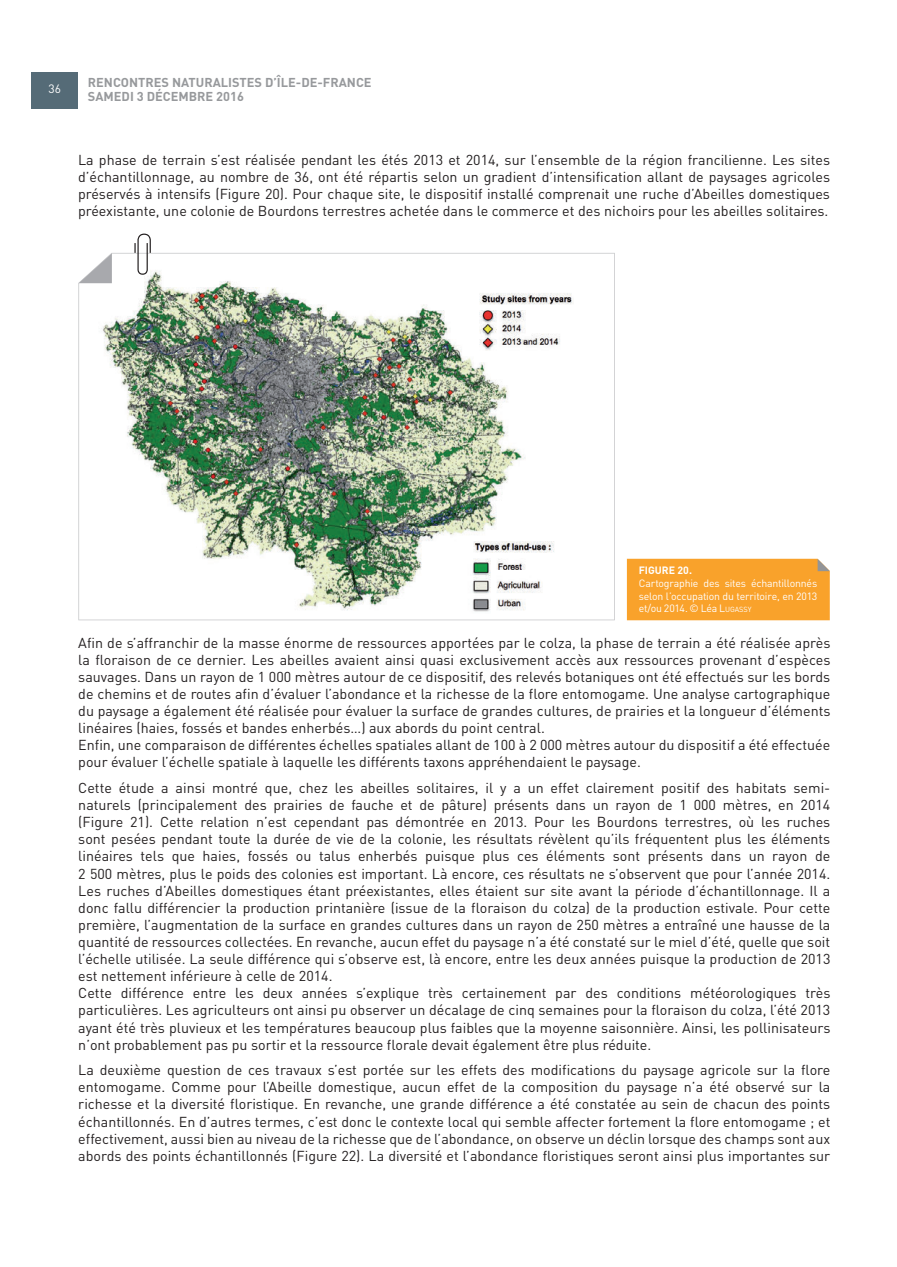
<style>
.page{position:relative;width:897px;height:1267px;background:#fff}
.page>*{position:absolute;margin:0;border:0;box-sizing:border-box;transform-origin:0 0}
.t1{font:14.25px/17.1px "DINOT";color:#231f20;text-align:justify}
.t2{font:700 12.75px/13.5px "DIN";color:#97999c}
.t3{font:12px "DIN";color:#fff}
.t4{font:10.5px/12.6px "DINOT";letter-spacing:-.02em;color:#fff;text-align:justify}
.t5{font:700 10.5px "DIN";color:#fff}
.s1{font-style:inherit}
.s2{font-size:7.35px}
</style>
<div class="page">
<div style="left:32px;top:72px;width:46px;height:36px;background:#556b77"></div>
<img style="left:78px;top:253px;width:536px;height:367px">
<div style="left:626px;top:558px;width:203px;height:62px;background:#f9a22b"></div>
<svg style="left:134px;top:233px;width:17px;height:42px"></svg>
<svg style="left:79px;top:253px;width:33px;height:30px"></svg>
<p class="t3" style="left:49px;top:81px;width:14px">36</p>
<p class="t2" style="left:88px;top:75px;width:285px">RENCONTRES NATURALISTES D’ÎLE-DE-FRANCE<br>SAMEDI 3 DÉCEMBRE 2016</p>
<p class="t1" style="left:78px;top:151px;width:753px">La phase de terrain s’est réalisée pendant les étés 2013 et 2014, sur l’ensemble de la région francilienne. Les sites d’échantillonnage, au nombre de 36, ont été répartis selon un gradient d’intensification allant de paysages agricoles préservés à intensifs (Figure 20). Pour chaque site, le dispositif installé comprenait une ruche d’Abeilles domestiques préexistante, une colonie de Bourdons terrestres achetée dans le commerce et des nichoirs pour les abeilles solitaires.</p>
<p class="t5" style="left:638px;top:563px;width:55px">FIGURE 20.</p>
<p class="t4" style="left:638px;top:576px;width:180px">Cartographie des sites échantillonnés selon l’occupation du territoire, en 2013 et/ou 2014. © Léa <span class="s1">L</span><span class="s2">UGASSY</span></p>
<p class="t1" style="left:78px;top:633px;width:753px;text-align:left">Afin de s’affranchir de la masse énorme de ressources apportées par le colza, la phase de terrain a été réalisée après la floraison de ce dernier. Les abeilles avaient ainsi quasi exclusivement accès aux ressources provenant d’espèces sauvages. Dans un rayon de 1 000 mètres autour de ce dispositif, des relevés botaniques ont été effectués sur les bords de chemins et de routes afin d’évaluer l’abondance et la richesse de la flore entomogame. Une analyse cartographique du paysage a également été réalisée pour évaluer la surface de grandes cultures, de prairies et la longueur d’éléments linéaires (haies, fossés et bandes enherbés…) aux abords du point central.<br>Enfin, une comparaison de différentes échelles spatiales allant de 100 à 2 000 mètres autour du dispositif a été effectuée pour évaluer l’échelle spatiale à laquelle les différents taxons appréhendaient le paysage.</p>
<p class="t1" style="left:78px;top:779px;width:753px;text-align:left">Cette étude a ainsi montré que, chez les abeilles solitaires, il y a un effet clairement positif des habitats semi&shy;naturels (principalement des prairies de fauche et de pâture) présents dans un rayon de 1 000 mètres, en 2014 (Figure 21). Cette relation n’est cependant pas démontrée en 2013. Pour les Bourdons terrestres, où les ruches sont pesées pendant toute la durée de vie de la colonie, les résultats révèlent qu’ils fréquentent plus les éléments linéaires tels que haies, fossés ou talus enherbés puisque plus ces éléments sont présents dans un rayon de 2 500 mètres, plus le poids des colonies est important. Là encore, ces résultats ne s’observent que pour l’année 2014.<br>Les ruches d’Abeilles domestiques étant préexistantes, elles étaient sur site avant la période d’échantillonnage. Il a donc fallu différencier la production printanière (issue de la floraison du colza) de la production estivale. Pour cette première, l’augmentation de la surface en grandes cultures dans un rayon de 250 mètres a entraîné une hausse de la quantité de ressources collectées. En revanche, aucun effet du paysage n’a été constaté sur le miel d’été, quelle que soit l’échelle utilisée. La seule différence qui s’observe est, là encore, entre les deux années puisque la production de 2013 est nettement inférieure à celle de 2014.<br>Cette différence entre les deux années s’explique très certainement par des conditions météorologiques très particulières. Les agriculteurs ont ainsi pu observer un décalage de cinq semaines pour la floraison du colza, l’été 2013 ayant été très pluvieux et les températures beaucoup plus faibles que la moyenne saisonnière. Ainsi, les pollinisateurs n’ont probablement pas pu sortir et la ressource florale devait également être plus réduite.</p>
<p class="t1" style="left:78px;top:1061px;width:753px">La deuxième question de ces travaux s’est portée sur les effets des modifications du paysage agricole sur la flore entomogame. Comme pour l’Abeille domestique, aucun effet de la composition du paysage n’a été observé sur la richesse et la diversité floristique. En revanche, une grande différence a été constatée au sein de chacun des points échantillonnés. En d’autres termes, c’est donc le contexte local qui semble affecter fortement la flore entomogame ; et effectivement, aussi bien au niveau de la richesse que de l’abondance, on observe un déclin lorsque des champs sont aux abords des points échantillonnés (Figure 22). La diversité et l’abondance floristiques seront ainsi plus importantes sur</p>
</div>
